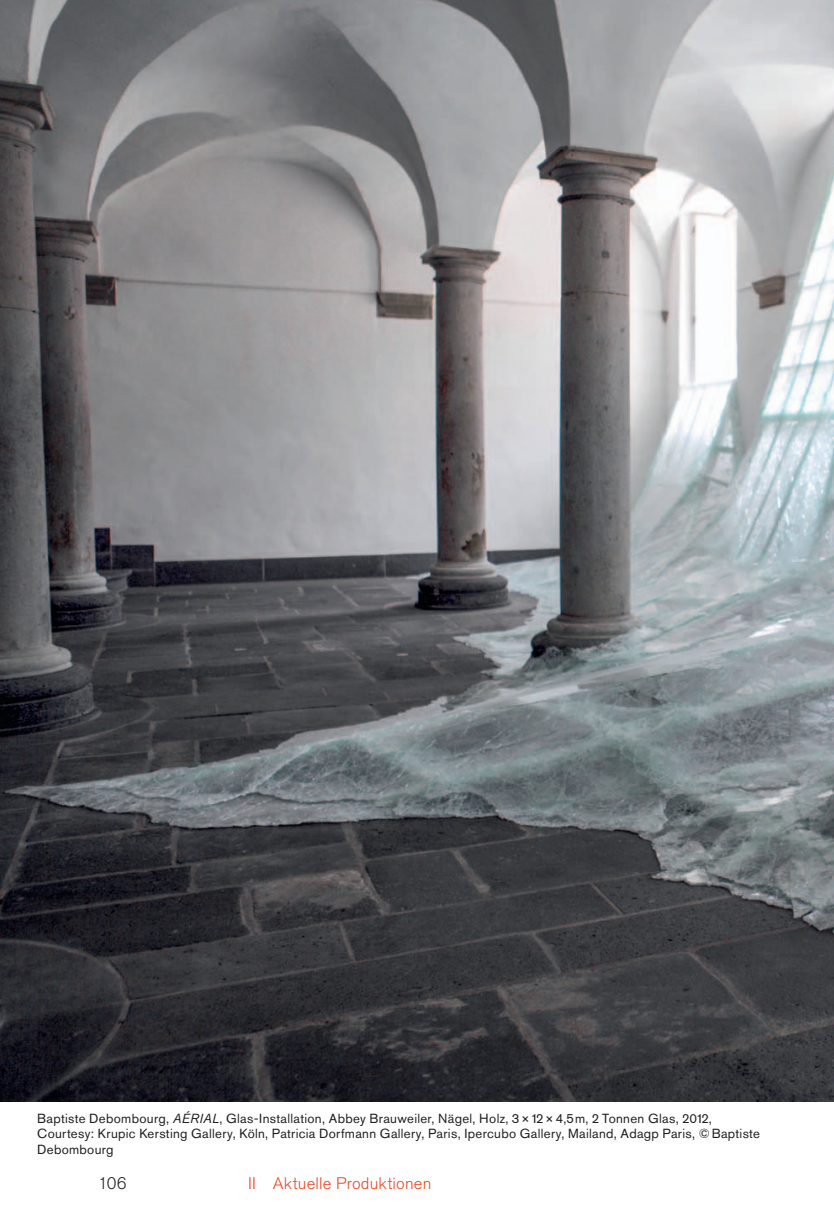
<style>
.page{position:relative;width:834px;height:1216px;background:#fff}
.page>*{position:absolute;margin:0;border:0;box-sizing:border-box;transform-origin:0 0}
.t1{font:300 16.62px "Akzidenz Grotesk Pro";letter-spacing:.01em;color:#ef4722}
.t2{font:300 16.62px "Akzidenz Grotesk Pro";color:#231f20}
.t3{font:13.12px/15.8px "Akzidenz Grotesk Pro";letter-spacing:.025em;color:#231f20}
.s1{font-style:italic}
</style>
<div class="page">
<img style="left:0;top:1px;width:833px;height:1100px">
<p class="t3" style="left:37px;top:1109px;width:724px">Baptiste Debombourg, <span class="s1">AÉRIAL</span>, Glas-Installation, Abbey Brauweiler, Nägel, Holz, 3×12×4,5 m, 2 Tonnen Glas, 2012,<br>Courtesy: Krupic Kersting Gallery, Köln, Patricia Dorfmann Gallery, Paris, Ipercubo Gallery, Mailand, Adagp Paris, © Baptiste<br>Debombourg</p>
<p class="t2" style="left:98px;top:1172px;width:30px">106</p>
<p class="t1" style="left:248px;top:1172px;width:185px">II Aktuelle Produktionen</p>
</div>
